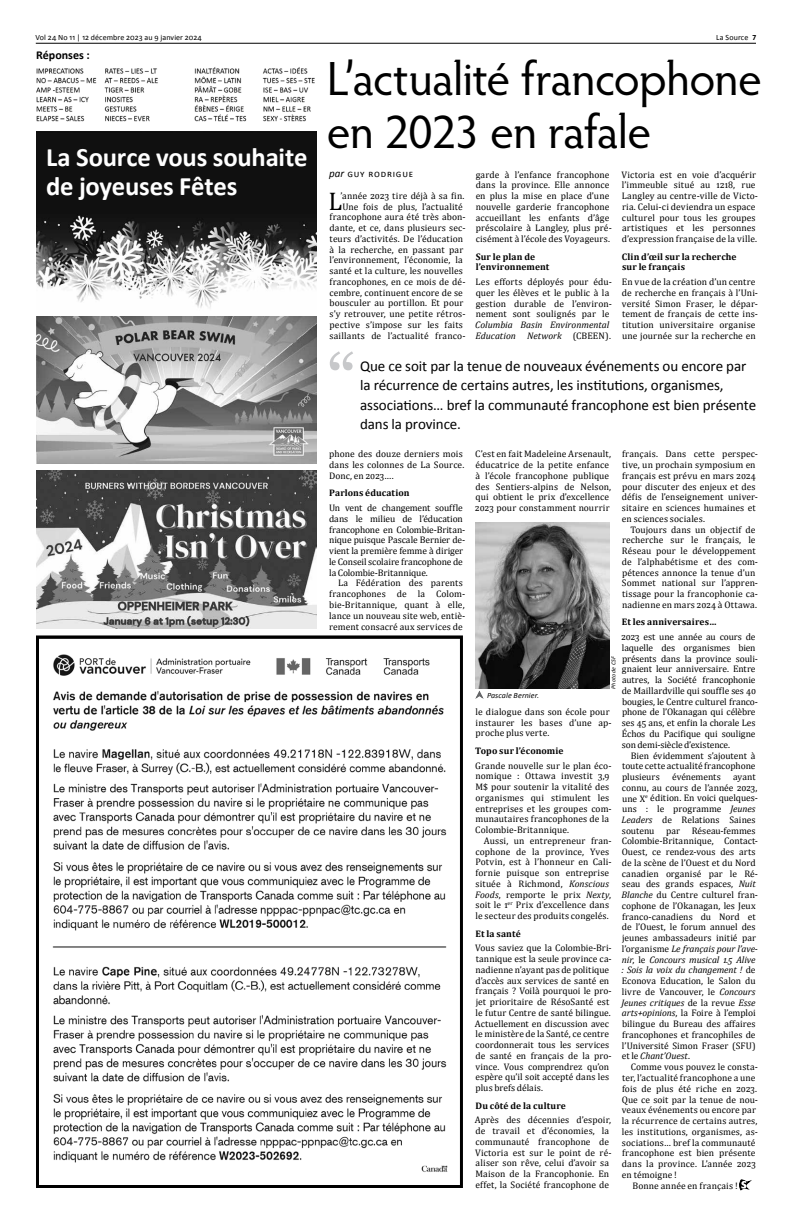
<style>
.page{position:relative;width:792px;height:1224px;background:#fff}
.page>*{position:absolute;margin:0;border:0;box-sizing:border-box;transform-origin:0 0}
.t1{font:72px "Georgia";color:#c7c8ca}
.t2{font:48.1px/53px "Hypatia Sans Pro";letter-spacing:-.015em;color:#000}
.t3{font:700 26.7px/29px "Calibri";letter-spacing:-.005em;color:#fff}
.t4{font:25.6px "Cambria";color:#000}
.t5{font:15px/19.5px "Calibri";letter-spacing:-.005em;color:#000}
.t6{font:700 12px "Calibri";color:#000}
.t7{font:10px "Calibri";color:#000}
.t8{font:9.5px/10.8px "Cambria";letter-spacing:.005em;color:#000}
.t9{font:9.5px/10.8px "Cambria";letter-spacing:-.015em;color:#000}
.t10{font:700 9.5px/10.8px "Cambria";letter-spacing:.015em;color:#000}
.t11{font:italic 9.5px/10.8px "Cambria";color:#000}
.t12{font:8px "Calibri";letter-spacing:.01em;color:#000}
.t13{font:italic 8px "Calibri";letter-spacing:.01em;color:#000}
.t14{font:italic 6px "Calibri";letter-spacing:.015em;color:#000}
.s1{font-weight:700}
.s2{font-style:italic;font-size:11px}
.s3{font-style:normal}
.s4{font-style:italic}
</style>
<div class="page">
<hr style="left:36px;top:43px;width:720px;height:1px;background:#000">
<img style="left:36px;top:131px;width:281px;height:186px">
<img style="left:36px;top:67px;width:279px;height:55px">
<img style="left:52px;top:654px;width:396px;height:518px">
<div style="left:36px;top:635px;width:427px;height:553px;border:3px solid #000"></div>
<svg style="left:475px;top:690px;width:9px;height:9px"></svg>
<img style="left:36px;top:317px;width:281px;height:146px">
<img style="left:36px;top:470px;width:281px;height:158px">
<img style="left:475px;top:522px;width:135px;height:167px">
<svg style="left:739px;top:1179px;width:11px;height:11px"></svg>
<p class="t12" style="left:35px;top:32px;width:168px">Vol 24 No 11 | 12 décembre 2023 au 9 janvier 2024</p>
<p class="t12" style="left:716px;top:32px;width:41px">La Source <span class="s1">7</span></p>
<p class="t6" style="left:36px;top:47px;width:55px">Réponses :</p>
<h3 class="t3" style="left:46px;top:142px;width:263px">La Source vous souhaite de joyeuses Fêtes</h3>
<h2 class="t2" style="left:327px;top:51px;width:437px">L’actualité francophone en 2023 en rafale</h2>
<p class="t7" style="left:329px;top:168px;width:64px"><span class="s2">par</span> Guy Rodrigu</p>
<p class="t7" style="left:409px;top:168px;width:6px">e</p>
<p class="t8" style="left:476px;top:169px;width:138px">garde à l’enfance francophone dans la province. Elle annonce en plus la mise en place d’une nouvelle garderie francophone accueillant les enfants d’âge préscolaire à Langley, plus pré&shy;cisément à l’école des Voyageurs.</p>
<p class="t10" style="left:476px;top:251px;width:75px">Sur le plan de l’environnement</p>
<p class="t8" style="left:476px;top:276px;width:138px">Les efforts déployés pour édu&shy;quer les élèves et le public à la gestion durable de l’environ&shy;nement sont soulignés par le</p>
<p class="t11" style="left:475px;top:319px;width:137px">Columbia Basin Environmental<br>Education Network <span class="s3">(CBEEN).</span></p>
<p class="t8" style="left:622px;top:169px;width:138px">Victoria est en voie d’acquérir l’immeuble situé au 1218, rue<br>Langley au centre-ville de Victo&shy;ria. Celui-ci deviendra un espace culturel pour tous les groupes artistiques et les personnes d’expression française de la ville.</p>
<p class="t10" style="left:622px;top:251px;width:116px">Clin d’œil sur la recherche sur le français</p>
<p class="t8" style="left:622px;top:277px;width:138px">En vue de la création d’un centre de recherche en français à l’Uni&shy;versité Simon Fraser, le dépar&shy;tement de français de cette ins&shy;titution universitaire organise une journée sur la recherche en</p>
<p class="t8" style="left:329px;top:190px;width:138px;text-align:right">’année 2023 tire déjà à sa fin.<br>Une fois de plus, l’actualité francophone aura été très abon&shy;dante, et ce, dans plusieurs sec&shy;teurs d’activités. De l’éducation à la recherche, en passant par l’environnement, l’économie, la santé et la culture, les nouvelles francophones, en ce mois de dé&shy;cembre, continuent encore de se bousculer au portillon. Et pour s’y retrouver, une petite rétros&shy;pective s’impose sur les faits saillants de l’actualité franco-</p>
<h3 class="t4" style="left:328px;top:186px;width:15px">L</h3>
<h1 class="t1" style="left:327px;top:328px;width:31px">“</h1>
<h3 class="t5" style="left:360px;top:356px;width:398px">Que ce soit par la tenue de nouveaux événements ou encore par la récurrence de certains autres, les institutions, organismes, associations… bref la communauté francophone est bien présente dans la province.</h3>
<p class="t8" style="left:329px;top:449px;width:137px">phone des douze derniers mois dans les colonnes de La Source.<br>Donc, en 2023….</p>
<p class="t10" style="left:329px;top:488px;width:82px">Parlons éducation</p>
<p class="t9" style="left:329px;top:503px;width:138px">Un vent de changement souffle dans le milieu de l’éducation francophone en Colombie-Britan&shy;nique puisque Pascale Bernier de&shy;vient la première femme à diriger le Conseil scolaire francophone de la Colombie-Britannique.</p>
<p class="t8" style="left:329px;top:578px;width:138px;text-indent:9px">La Fédération des parents francophones de la Colom&shy;bie-Britannique, quant à elle, lance un nouveau site web, entiè&shy;rement consacré aux services de</p>
<p class="t8" style="left:475px;top:449px;width:137px">C’est en fait Madeleine Arsenault, éducatrice de la petite enfance à l’école francophone publique des Sentiers-alpins de Nelson, qui obtient le prix d’excellence<br>2023 pour constamment nourrir</p>
<p class="t8" style="left:622px;top:449px;width:138px">français. Dans cette perspec&shy;tive, un prochain symposium en français est prévu en mars 2024 pour discuter des enjeux et des défis de l’enseignement univer&shy;sitaire en sciences humaines et en sciences sociales.</p>
<p class="t8" style="left:622px;top:524px;width:138px;text-indent:9px">Toujours dans un objectif de recherche sur le français, le<br>Réseau pour le développement de l’alphabétisme et des com&shy;pétences annonce la tenue d’un<br>Sommet national sur l’appren&shy;tissage pour la francophonie ca&shy;nadienne en mars 2024 à Ottawa.</p>
<p class="t10" style="left:622px;top:617px;width:96px">Et les anniversaires…</p>
<p class="t8" style="left:622px;top:632px;width:138px">2023 est une année au cours de laquelle des organismes bien présents dans la province souli&shy;gnaient leur anniversaire. Entre autres, la Société francophonie de Maillardville qui souffle ses 40 bougies, le Centre culturel franco&shy;phone de l’Okanagan qui célèbre ses 45 ans, et enfin la chorale Les<br>Échos du Pacifique qui souligne son demi-siècle d’existence.</p>
<p class="t8" style="left:622px;top:750px;width:135px;text-align:justify;text-indent:9px">Bien évidemment s’ajoutent à toute cette actualité francophone plusieurs</p>
<p class="t14" style="left:609px;top:689px;width:34px;rotate:-90deg">Photo de CSF</p>
<p class="t13" style="left:487px;top:689px;width:54px">Pascale Bernier.</p>
<p class="t8" style="left:476px;top:706px;width:138px">le dialogue dans son école pour instaurer les bases d’une ap&shy;proche plus verte.</p>
<p class="t10" style="left:475px;top:745px;width:90px">Topo sur l’économie</p>
<p class="t8" style="left:475px;top:760px;width:138px">Grande nouvelle sur le plan éco&shy;nomique : Ottawa investit 3,9<br>M$ pour soutenir la vitalité des organismes qui stimulent les entreprises et les groupes com&shy;munautaires francophones de la<br>Colombie-Britannique.</p>
<p class="t8" style="left:475px;top:835px;width:138px;text-indent:9px">Aussi, un entrepreneur fran&shy;cophone de la province, Yves<br>Potvin, est à l’honneur en Cali&shy;fornie puisque son entreprise située à Richmond, <span class="s4">Konscious<br>Foods</span>, remporte le prix <span class="s4">Nexty</span>, soit le 1<sup>er</sup> Prix d’excellence dans le secteur des produits congelés.</p>
<p class="t10" style="left:476px;top:928px;width:47px">Et la santé</p>
<p class="t8" style="left:475px;top:943px;width:138px">Vous saviez que la Colombie-Bri&shy;tannique est la seule province ca&shy;nadienne n’ayant pas de politique d’accès aux services de santé en français ? Voilà pourquoi le pro&shy;jet prioritaire de RésoSanté est le futur Centre de santé bilingue.<br>Actuellement en discussion avec le ministère de la Santé, ce centre coordonnerait tous les services de santé en français de la pro&shy;vince. Vous comprendrez qu’on espère qu’il soit accepté dans les plus brefs délais.</p>
<p class="t10" style="left:476px;top:1100px;width:92px">Du côté de la culture</p>
<p class="t8" style="left:475px;top:1115px;width:138px">Après des décennies d’espoir, de travail et d’économies, la communauté francophone de<br>Victoria est sur le point de ré&shy;aliser son rêve, celui d’avoir sa<br>Maison de la Francophonie. En effet, la Société francophone de</p>
<p class="t8" style="left:672px;top:771px;width:50px">événements</p>
<p class="t8" style="left:621px;top:771px;width:138px;text-indent:112px">ayant connu, au cours de l’année 2023, une X<sup>e</sup> édition. En voici quelques&shy;uns : le programme <span class="s4">Jeunes<br>Leaders</span> de Relations Saines soutenu par Réseau-femmes<br>Colombie-Britannique, Contact-<br>Ouest, ce rendez-vous des arts de la scène de l’Ouest et du Nord canadien organisé par le Ré&shy;seau des grands espaces, <span class="s4">Nuit<br>Blanche</span> du Centre culturel fran&shy;cophone de l’Okanagan, les Jeux franco-canadiens du Nord et de l’Ouest, le forum annuel des jeunes ambassadeurs initié par l’organisme <span class="s4">Le français pour l’ave&shy;nir</span>, le <span class="s4">Concours musical 1.5 Alive : Sois la voix du changement !</span> de<br>Econova Education, le Salon du livre de Vancouver, le <span class="s4">Concours<br>Jeunes critiques</span> de la revue <span class="s4">Esse arts+opinions</span>, la Foire à l’emploi bilingue du Bureau des affaires francophones et francophiles de l’Université Simon Fraser (SFU) et le <span class="s4">Chant’Ouest</span>.</p>
<p class="t8" style="left:631px;top:1062px;width:129px">Comme vous pouvez le consta-</p>
<p class="t8" style="left:622px;top:1072px;width:135px">ter, l’actualité francophone a une</p>
<p class="t8" style="left:622px;top:1083px;width:137px">fois de plus été riche en 2023.</p>
<p class="t8" style="left:622px;top:1094px;width:138px">Que ce soit par la tenue de nou-</p>
<p class="t8" style="left:622px;top:1105px;width:136px">veaux événements ou encore par</p>
<p class="t8" style="left:622px;top:1115px;width:137px">la récurrence de certains autres,</p>
<p class="t8" style="left:622px;top:1126px;width:138px">les institutions, organismes, as-</p>
<p class="t8" style="left:622px;top:1137px;width:135px">sociations… bref la communauté</p>
<p class="t8" style="left:622px;top:1148px;width:135px">francophone est bien présente</p>
<p class="t8" style="left:622px;top:1158px;width:135px">dans la province. L’année 2023</p>
<p class="t8" style="left:622px;top:1169px;width:57px">en témoigne !</p>
<p class="t8" style="left:632px;top:1180px;width:107px">Bonne année en français !</p>
</div>
